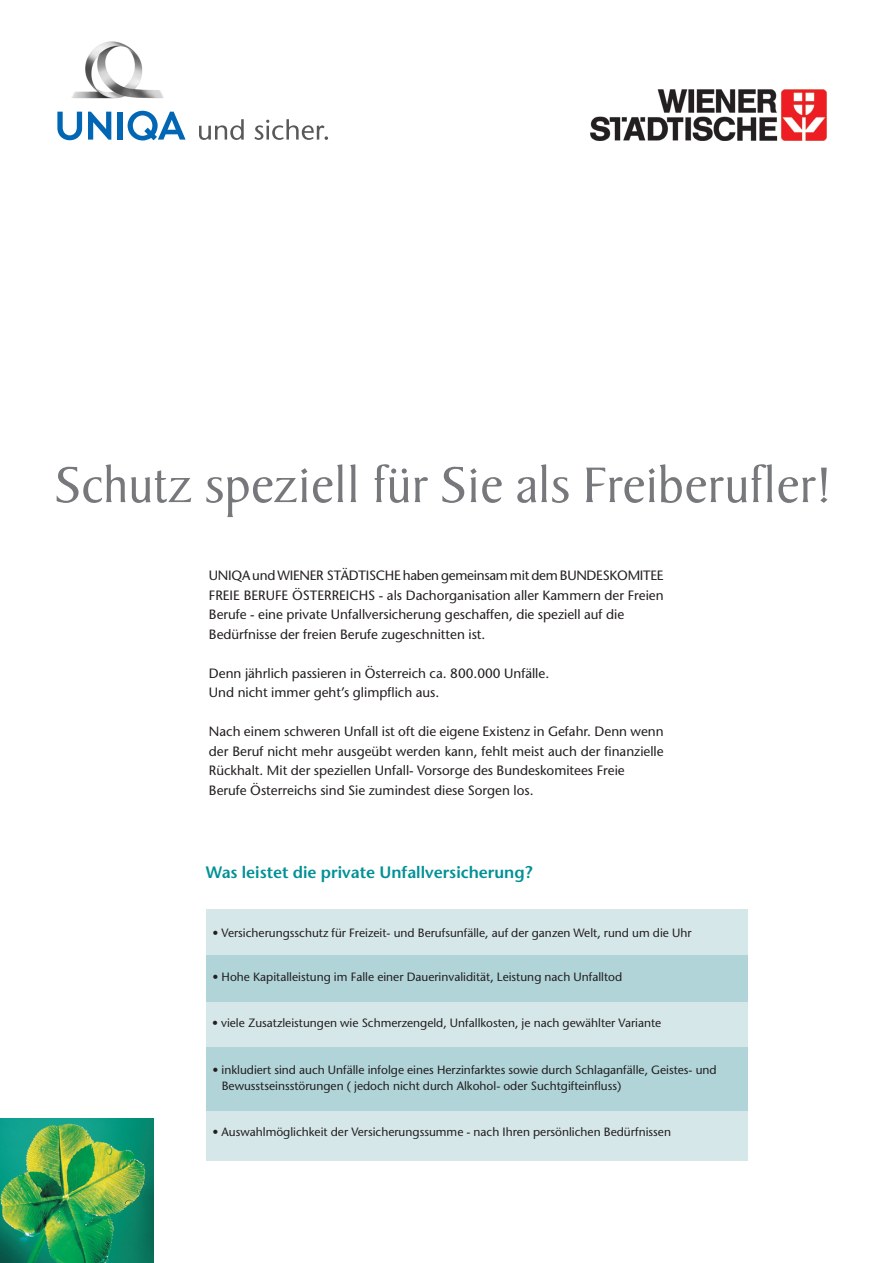
<style>
.page{position:relative;width:893px;height:1263px;background:#fff}
.page>*{position:absolute;margin:0;border:0;box-sizing:border-box;transform-origin:0 0}
.t1{font:54px "Baker Signet";color:#76787b}
.t2{font:600 16.5px "Stone Sans";color:#009196}
.t3{font:13.5px/19.5px "Stone Sans";color:#231f20}
.t4{font:12px/16.5px "Stone Sans";color:#231f20}
</style>
<div class="page">
<hr style="left:556px;top:1040px;width:1px;height:223px;background:#f0f0f0">
<img style="left:72px;top:41px;width:92px;height:58px">
<svg style="left:57px;top:112px;width:25px;height:28px"></svg>
<svg style="left:88px;top:112px;width:23px;height:28px"></svg>
<div style="left:117px;top:112px;width:6px;height:28px;background:#0166b3"></div>
<svg style="left:128px;top:111px;width:57px;height:29px"></svg>
<svg style="left:199px;top:119px;width:45px;height:21px"></svg>
<svg style="left:254px;top:119px;width:74px;height:21px"></svg>
<img style="left:0;top:1119px;width:153px;height:144px">
<img style="left:590px;top:90px;width:236px;height:51px">
<div style="left:206px;top:909px;width:541px;height:251px;background:#d6e7ea"></div>
<div style="left:206px;top:1047px;width:541px;height:63px;background:#b0d4d8"></div>
<div style="left:206px;top:955px;width:542px;height:47px;background:#b0d4d8"></div>
<h1 class="t1" style="left:55px;top:464px;width:777px">Schutz speziell für Sie als Freiberufler!</h1>
<p class="t3" style="left:209px;top:567px;width:456px">UNIQA und WIENER STÄDTISCHE haben gemeinsam mit dem BUNDESKOMITEE FREIE BERUFE ÖSTERREICHS - als Dachorganisation aller Kammern der Freien Berufe - eine private Unfallversicherung geschaffen, die speziell auf die Bedürfnisse der freien Berufe zugeschnitten ist.</p>
<p class="t3" style="left:209px;top:665px;width:342px">Denn jährlich passieren in Österreich ca. 800.000 Unfälle.<br>Und nicht immer geht’s glimpflich aus.</p>
<p class="t3" style="left:209px;top:723px;width:456px">Nach einem schweren Unfall ist oft die eigene Existenz in Gefahr. Denn wenn der Beruf nicht mehr ausgeübt werden kann, fehlt meist auch der finanzielle Rückhalt. Mit der speziellen Unfall- Vorsorge des Bundeskomitees Freie Berufe Österreichs sind Sie zumindest diese Sorgen los.</p>
<p class="t2" style="left:206px;top:866px;width:328px">Was leistet die private Unfallversicherung?</p>
<p class="t4" style="left:212px;top:926px;width:480px">• Versicherungsschutz für Freizeit- und Berufsunfälle, auf der ganzen Welt, rund um die Uhr</p>
<p class="t4" style="left:212px;top:970px;width:411px">• Hohe Kapitalleistung im Falle einer Dauerinvalidität, Leistung nach Unfalltod</p>
<p class="t4" style="left:212px;top:1016px;width:450px">• viele Zusatzleistungen wie Schmerzengeld, Unfallkosten, je nach gewählter Variante</p>
<p class="t4" style="left:222px;top:1063px;width:496px;text-indent:-9px">• inkludiert sind auch Unfälle infolge eines Herzinfarktes sowie durch Schlaganfälle, Geistes- und<br>Bewusstseinsstörungen ( jedoch nicht durch Alkohol- oder Suchtgifteinfluss)</p>
<p class="t4" style="left:212px;top:1125px;width:460px">• Auswahlmöglichkeit der Versicherungssumme - nach Ihren persönlichen Bedürfnissen</p>
</div>
